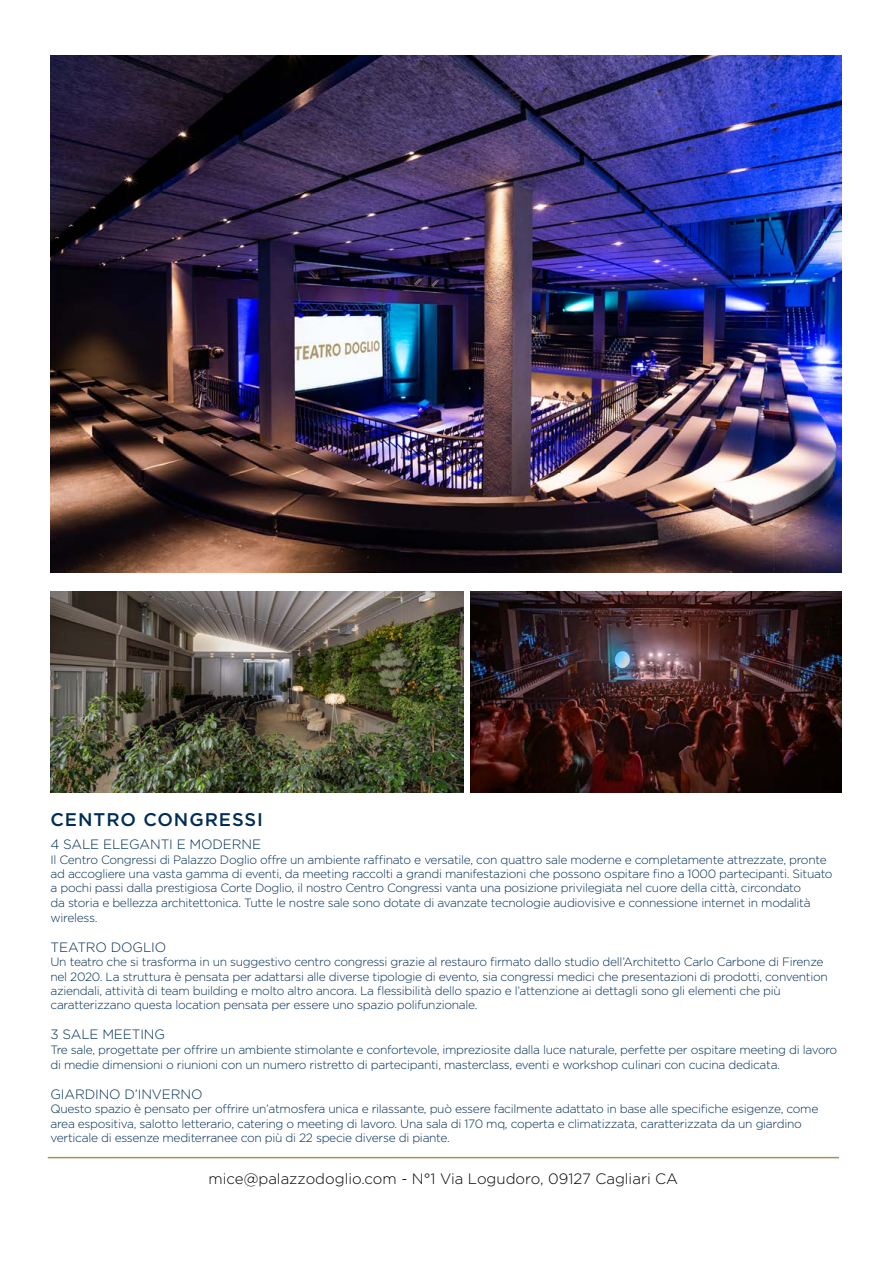
<style>
.page{position:relative;width:893px;height:1263px;background:#fff}
.page>*{position:absolute;margin:0;border:0;box-sizing:border-box;transform-origin:0 0}
.t1{font:500 18.3px "Gotham";letter-spacing:.05em;color:#002d56}
.t2{font:300 15px "Gotham";color:#000}
.t3{font:300 13.5px "Gotham";letter-spacing:-.01em;color:#002d56}
.t4{font:300 12px/14.4px "Gotham";letter-spacing:-.025em;color:#002d56}
</style>
<div class="page">
<img style="left:471px;top:592px;width:370px;height:200px">
<img style="left:51px;top:592px;width:412px;height:200px">
<hr style="left:48px;top:1157px;width:791px;height:1px;background:#a39161">
<img style="left:51px;top:55px;width:790px;height:518px">
<p class="t1" style="left:51px;top:807px;width:214px">CENTRO CONGRESSI</p>
<p class="t3" style="left:51px;top:836px;width:212px">4 SALE ELEGANTI E MODERNE</p>
<p class="t4" style="left:51px;top:852px;width:784px">Il Centro Congressi di Palazzo Doglio offre un ambiente raffinato e versatile, con quattro sale moderne e completamente attrezzate, pronte ad accogliere una vasta gamma di eventi, da meeting raccolti a grandi manifestazioni che possono ospitare fino a 1000 partecipanti. Situato a pochi passi dalla prestigiosa Corte Doglio, il nostro Centro Congressi vanta una posizione privilegiata nel cuore della città, circondato<br>da storia e bellezza architettonica. Tutte le nostre sale sono dotate di avanzate tecnologie audiovisive e connessione internet in modalità wireless.</p>
<p class="t3" style="left:51px;top:938px;width:117px">TEATRO DOGLIO</p>
<p class="t4" style="left:51px;top:954px;width:779px">Un teatro che si trasforma in un suggestivo centro congressi grazie al restauro firmato dallo studio dell’Architetto Carlo Carbone di Firenze nel 2020. La struttura è pensata per adattarsi alle diverse tipologie di evento, sia congressi medici che presentazioni di prodotti, convention aziendali, attività di team building e molto altro ancora. La flessibilità dello spazio e l’attenzione ai dettagli sono gli elementi che più caratterizzano questa location pensata per essere uno spazio polifunzionale.</p>
<p class="t3" style="left:51px;top:1026px;width:116px">3 SALE MEETING</p>
<p class="t4" style="left:51px;top:1042px;width:788px;line-height:15px">Tre sale, progettate per offrire un ambiente stimolante e confortevole, impreziosite dalla luce naturale, perfette per ospitare meeting di lavoro di medie dimensioni o riunioni con un numero ristretto di partecipanti, masterclass, eventi e workshop culinari con cucina dedicata.</p>
<p class="t3" style="left:51px;top:1085px;width:153px">GIARDINO D’INVERNO</p>
<p class="t4" style="left:51px;top:1101px;width:769px">Questo spazio è pensato per offrire un’atmosfera unica e rilassante, può essere facilmente adattato in base alle specifiche esigenze, come area espositiva, salotto letterario, catering o meeting di lavoro. Una sala di 170 mq, coperta e climatizzata, caratterizzata da un giardino verticale di essenze mediterranee con più di 22 specie diverse di piante.</p>
<p class="t2" style="left:209px;top:1169px;width:471px">mice@palazzodoglio.com - N°1 Via Logudoro, 09127 Cagliari CA</p>
</div>
